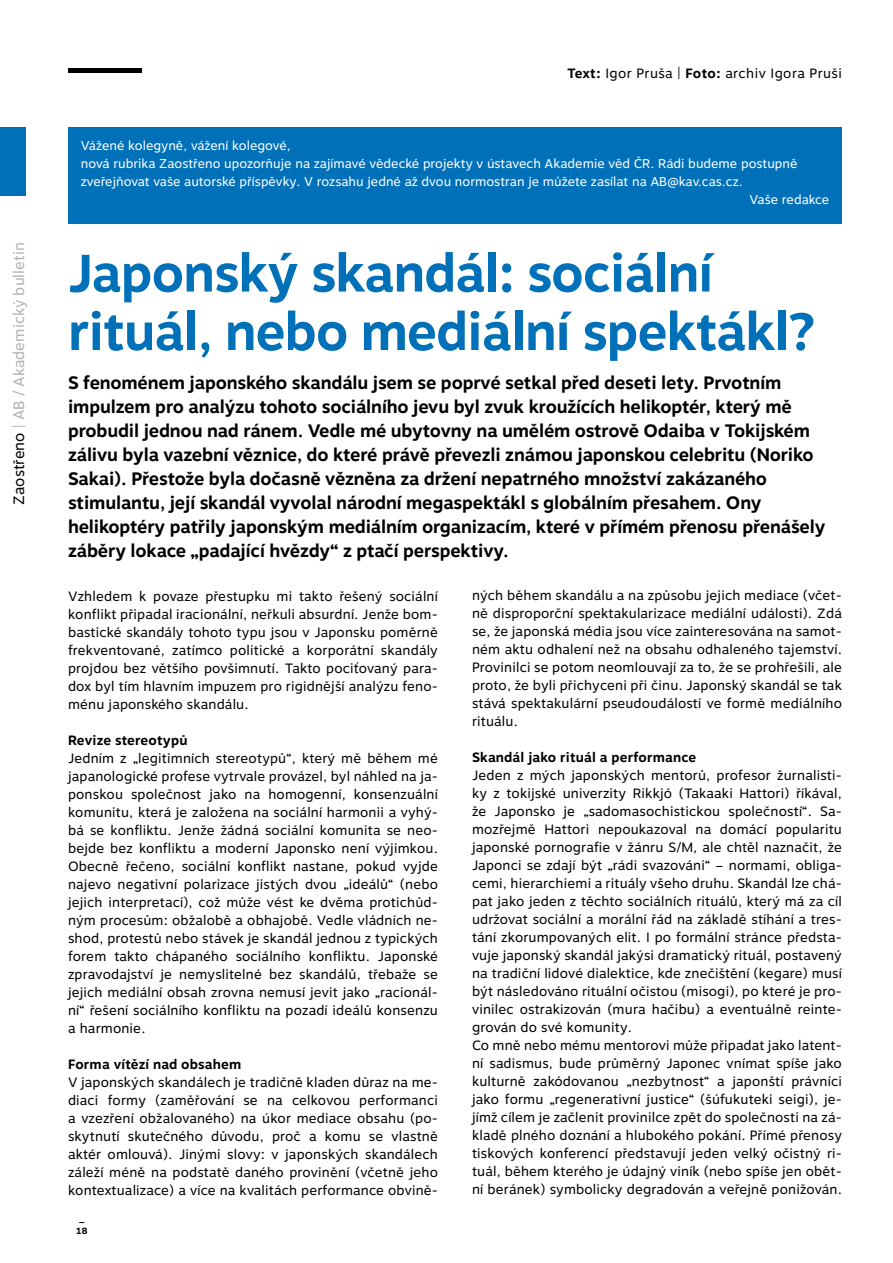
<style>
.page{position:relative;width:893px;height:1263px;background:#fff}
.page>*{position:absolute;margin:0;border:0;box-sizing:border-box;transform-origin:0 0}
.t1{font:700 52.5px/58.5px "Motiva Sans";letter-spacing:-.02em;color:#0071b9}
.t2{font:700 18px/24px "Motiva Sans";letter-spacing:-.01em;color:#000}
.t3{font:15px "Motiva Sans";color:#b3b2b2}
.t4{font:13.5px/18px "Motiva Sans";letter-spacing:.01em;color:#000;text-align:justify}
.t5{font:700 13.5px "Motiva Sans";letter-spacing:.01em;color:#000}
.t6{font:13.5px "Motiva Sans";letter-spacing:.03em;color:#000}
.t7{font:12.75px "Motiva Sans";color:#fff}
.t8{font:700 9px/12px "Motiva Sans";color:#000}
.s1{color:#000}
.s2{font-weight:700}
</style>
<div class="page">
<hr style="left:68px;top:68px;width:74px;height:4px;background:#000">
<div style="left:68px;top:128px;width:774px;height:96px;background:#0071b9"></div>
<div style="left:0;top:128px;width:26px;height:68px;background:#0071b9"></div>
<p class="t3" style="left:8px;top:505px;width:264px;rotate:-90deg"><span class="s1">Zaostřeno</span> | AB / Akademický bulletin</p>
<p class="t6" style="left:567px;top:63px;width:276px"><span class="s2">Text:</span> Igor Pruša | <span class="s2">Foto:</span> archiv Igora Pruši</p>
<p class="t7" style="left:81px;top:136px;width:212px">Vážené kolegyně, vážení kolegové,</p>
<p class="t7" style="left:81px;top:154px;width:718px">nová rubrika Zaostřeno upozorňuje na zajímavé vědecké projekty v ústavech Akademie věd ČR. Rádi budeme postupně</p>
<p class="t7" style="left:81px;top:172px;width:664px">zveřejňovat vaše autorské příspěvky. V rozsahu jedné až dvou normostran je můžete zasílat na AB@kav.cas.cz.</p>
<p class="t7" style="left:749px;top:190px;width:81px">Vaše redakce</p>
<h1 class="t1" style="left:68px;top:245px;width:749px">Japonský skandál: sociální rituál, nebo mediální spektákl?</h1>
<p class="t2" style="left:68px;top:371px;width:759px">S fenoménem japonského skandálu jsem se poprvé setkal před deseti lety. Prvotním impulzem pro analýzu tohoto sociálního jevu byl zvuk kroužících helikoptér, který mě probudil jednou nad ránem. Vedle mé ubytovny na umělém ostrově Odaiba v Tokijském zálivu byla vazební věznice, do které právě převezli známou japonskou celebritu (Noriko Sakai). Přestože byla dočasně vězněna za držení nepatrného množství zakázaného stimulantu, její skandál vyvolal národní megaspektákl s globálním přesahem. Ony helikoptéry patřily japonským mediálním organizacím, které v přímém přenosu přenášely záběry lokace „padající hvězdy“ z ptačí perspektivy.</p>
<p class="t4" style="left:68px;top:587px;width:371px">Vzhledem k povaze přestupku mi takto řešený sociální konflikt připadal iracionální, neřkuli absurdní. Jenže bom&shy;bastické skandály tohoto typu jsou v Japonsku poměrně frekventované, zatímco politické a korporátní skandály projdou bez většího povšimnutí. Takto pociťovaný para&shy;dox byl tím hlavním impuzem pro rigidnější analýzu feno&shy;ménu japonského skandálu.</p>
<p class="t5" style="left:68px;top:730px;width:121px">Revize stereotypů</p>
<p class="t4" style="left:68px;top:749px;width:371px">Jedním z „legitimních stereotypů“, který mě během mé japanologické profese vytrvale provázel, byl náhled na ja&shy;ponskou společnost jako na homogenní, konsenzuální komunitu, která je založena na sociální harmonii a vyhý&shy;bá se konfliktu. Jenže žádná sociální komunita se neo&shy;bejde bez konfliktu a moderní Japonsko není výjimkou.<br>Obecně řečeno, sociální konflikt nastane, pokud vyjde najevo negativní polarizace jistých dvou „ideálů“ (nebo jejich interpretací), což může vést ke dvěma protichůd&shy;ným procesům: obžalobě a obhajobě. Vedle vládních ne&shy;shod, protestů nebo stávek je skandál jednou z typických forem takto chápaného sociálního konfliktu. Japonské zpravodajství je nemyslitelné bez skandálů, třebaže se jejich mediální obsah zrovna nemusí jevit jako „racionál&shy;ní“ řešení sociálního konfliktu na pozadí ideálů konsenzu a harmonie.</p>
<p class="t5" style="left:68px;top:1054px;width:175px">Forma vítězí nad obsahem</p>
<p class="t4" style="left:68px;top:1073px;width:371px">V japonských skandálech je tradičně kladen důraz na me&shy;diaci formy (zaměřování se na celkovou performanci a vzezření obžalovaného) na úkor mediace obsahu (po&shy;skytnutí skutečného důvodu, proč a komu se vlastně aktér omlouvá). Jinými slovy: v japonských skandálech záleží méně na podstatě daného provinění (včetně jeho kontextualizace) a více na kvalitách performance obvině-</p>
<p class="t8" style="left:76px;top:1213px;width:13px">_<br>18</p>
<p class="t4" style="left:472px;top:587px;width:371px">ných během skandálu a na způsobu jejich mediace (včet&shy;ně disproporční spektakularizace mediální události). Zdá se, že japonská média jsou více zainteresována na samot&shy;ném aktu odhalení než na obsahu odhaleného tajemství.<br>Provinilci se potom neomlouvají za to, že se prohřešili, ale proto, že byli přichyceni při činu. Japonský skandál se tak stává spektakulární pseudoudálostí ve formě mediálního rituálu.</p>
<p class="t5" style="left:472px;top:748px;width:226px">Skandál jako rituál a performance</p>
<p class="t4" style="left:472px;top:767px;width:371px;text-align:left">Jeden z mých japonských mentorů, profesor žurnalisti&shy;ky z tokijské univerzity Rikkjó (Takaaki Hattori) říkával, že Japonsko je „sadomasochistickou společností“. Sa&shy;mozřejmě Hattori nepoukazoval na domácí popularitu japonské pornografie v žánru S/M, ale chtěl naznačit, že Japonci se zdají být „rádi svazováni“ – normami, obliga&shy;cemi, hierarchiemi a rituály všeho druhu. Skandál lze chá&shy;pat jako jeden z těchto sociálních rituálů, který má za cíl udržovat sociální a morální řád na základě stíhání a tres&shy;tání zkorumpovaných elit. I po formální stránce předsta&shy;vuje japonský skandál jakýsi dramatický rituál, postavený na tradiční lidové dialektice, kde znečištění (kegare) musí být následováno rituální očistou (misogi), po které je pro&shy;vinilec ostrakizován (mura hačibu) a eventuálně reinte&shy;grován do své komunity.<br>Co mně nebo mému mentorovi může připadat jako latent&shy;ní sadismus, bude průměrný Japonec vnímat spíše jako kulturně zakódovanou „nezbytnost“ a japonští právníci jako formu „regenerativní justice“ (šúfukuteki seigi), je&shy;jímž cílem je začlenit provinilce zpět do společnosti na zá&shy;kladě plného doznání a hlubokého pokání. Přímé přenosy tiskových konferencí představují jeden velký očistný ri&shy;tuál, během kterého je údajný viník (nebo spíše jen obět&shy;ní beránek) symbolicky degradován a veřejně ponižován.</p>
</div>
